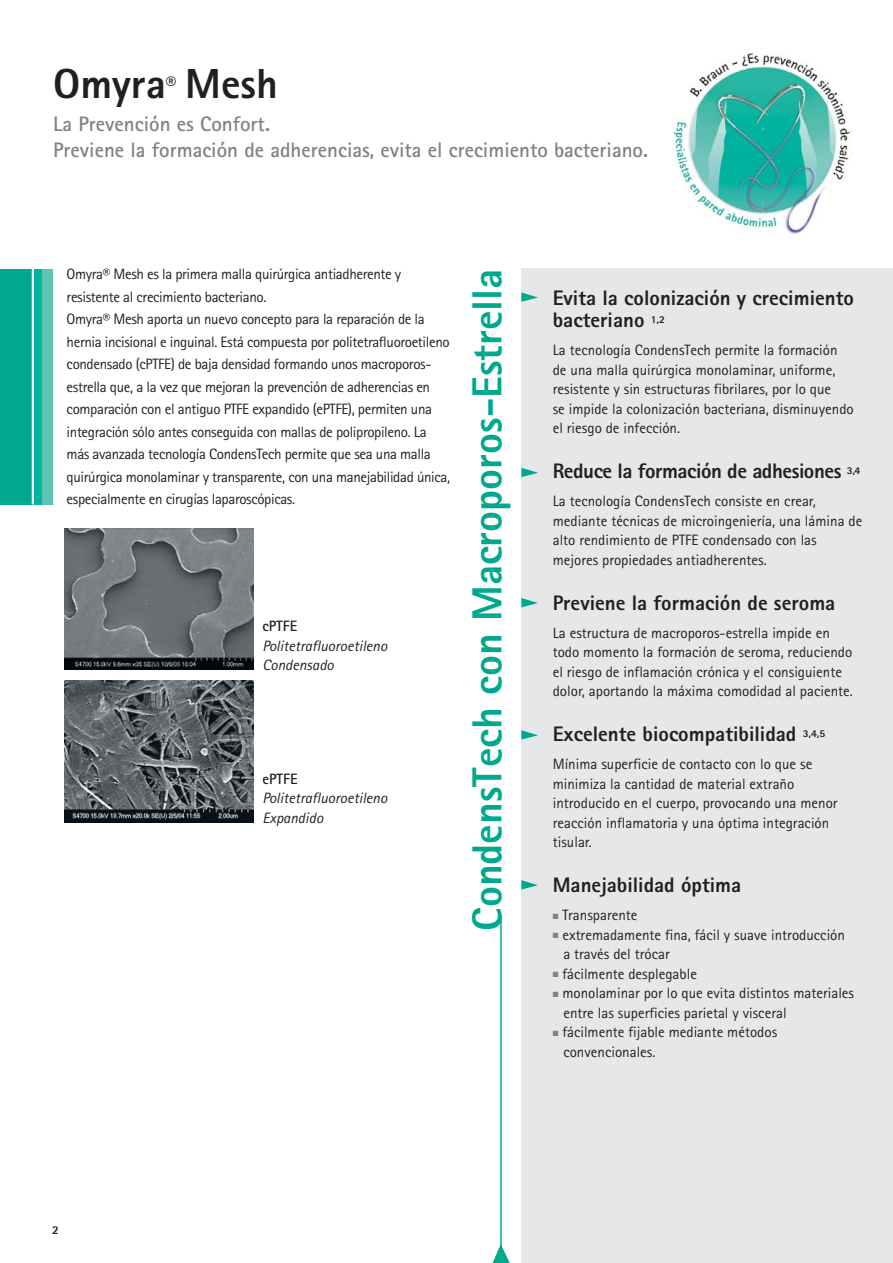
<style>
.page{position:relative;width:893px;height:1263px;background:#fff}
.page>*{position:absolute;margin:0;border:0;box-sizing:border-box;transform-origin:0 0}
.t1{font:42px "Rotis Sans Serif Extra Bold TT";color:#00a88e}
.t2{font:42px "Rotis Sans Serif Extra Bold TT";color:#231f20}
.t3{font:800 21px/22.5px "Rotis Sans Serif";color:#231f20}
.t4{font:700 21px/25.5px "Rotis Sans Serif";color:#808285}
.t5{font:800 21px "Rotis Sans Serif";letter-spacing:-.02em;color:#231f20}
.t6{font:15px/19.5px "Rotis Sans Serif";color:#231f20}
.t7{font:15px/22.5px "Rotis Sans Serif";letter-spacing:-.025em;color:#231f20}
.t8{font:italic 15px/19.5px "Rotis Sans Serif";color:#231f20}
.t9{font:700 15px "Rotis Sans Serif";color:#231f20}
.t10{font:12px "Rotis Sans Serif Extra Bold TT";color:#231f20}
.s1{color:#808285}
</style>
<div class="page">
<div style="left:521px;top:269px;width:371px;height:994px;background:#e6e7e8"></div>
<svg style="left:492px;top:1246px;width:18px;height:17px"></svg>
<svg style="left:521px;top:292px;width:17px;height:10px"></svg>
<svg style="left:521px;top:468px;width:17px;height:9px"></svg>
<svg style="left:521px;top:598px;width:17px;height:9px"></svg>
<svg style="left:521px;top:730px;width:17px;height:10px"></svg>
<svg style="left:521px;top:880px;width:17px;height:10px"></svg>
<div style="left:41px;top:269px;width:13px;height:235px;background:#5ec4b4"></div>
<div style="left:33px;top:269px;width:8px;height:235px;background:#00b5a0"></div>
<div style="left:0;top:269px;width:33px;height:235px;background:#00a88e"></div>
<hr style="left:32px;top:269px;width:2px;height:235px;background:#fff">
<hr style="left:53px;top:269px;width:2px;height:235px;background:#fff">
<img style="left:65px;top:529px;width:189px;height:141px">
<img style="left:65px;top:681px;width:189px;height:141px">
<hr style="left:500px;top:916px;width:2px;height:347px;background:#00a88e">
<img style="left:673px;top:53px;width:178px;height:181px">
<h1 class="t2" style="left:53px;top:69px;width:226px">Omyra<sup>®</sup> Mesh</h1>
<h2 class="t4" style="left:53px;top:113px;width:596px">La Prevención es Confort.<br>Previene la formación de adherencias, evita el crecimiento bacteriano.</h2>
<p class="t7" style="left:67px;top:264px;width:385px">Omyra® Mesh es la primera malla quirúrgica antiadherente y resistente al crecimiento bacteriano.<br>Omyra® Mesh aporta un nuevo concepto para la reparación de la hernia incisional e inguinal. Está compuesta por politetrafluoroetileno condensado (cPTFE) de baja densidad formando unos macroporos&shy;estrella que, a la vez que mejoran la prevención de adherencias en comparación con el antiguo PTFE expandido (ePTFE), permiten una integración sólo antes conseguida con mallas de polipropileno. La más avanzada tecnología CondensTech permite que sea una malla quirúrgica monolaminar y transparente, con una manejabilidad única, especialmente en cirugías laparoscópicas.</p>
<p class="t9" style="left:262px;top:621px;width:36px">cPTFE</p>
<p class="t8" style="left:262px;top:637px;width:126px">Politetrafluoroetileno<br>Condensado</p>
<p class="t9" style="left:262px;top:773px;width:37px">ePTFE</p>
<p class="t8" style="left:262px;top:790px;width:126px">Politetrafluoroetileno<br>Expandido</p>
<h1 class="t1" style="left:472px;top:931px;width:663px;rotate:-90deg">CondensTech con Macroporos-Estrella</h1>
<h2 class="t3" style="left:553px;top:288px;width:303px">Evita la colonización y crecimiento bacteriano <sup>1,2</sup></h2>
<p class="t6" style="left:553px;top:342px;width:302px">La tecnología CondensTech permite la formación de una malla quirúrgica monolaminar, uniforme, resistente y sin estructuras fibrilares, por lo que<br>se impide la colonización bacteriana, disminuyendo el riesgo de infección.</p>
<h2 class="t5" style="left:553px;top:464px;width:309px">Reduce la formación de adhesiones <sup>3,4</sup></h2>
<p class="t6" style="left:553px;top:493px;width:311px">La tecnología CondensTech consiste en crear, mediante técnicas de microingeniería, una lámina de alto rendimiento de PTFE condensado con las mejores propiedades antiadherentes.</p>
<h2 class="t3" style="left:553px;top:593px;width:284px">Previene la formación de seroma</h2>
<p class="t6" style="left:553px;top:624px;width:302px">La estructura de macroporos-estrella impide en todo momento la formación de seroma, reduciendo el riesgo de inflamación crónica y el consiguiente dolor, aportando la máxima comodidad al paciente.</p>
<h2 class="t3" style="left:553px;top:725px;width:274px">Excelente biocompatibilidad <sup>3,4,5</sup></h2>
<p class="t6" style="left:553px;top:756px;width:286px">Mínima superficie de contacto con lo que se minimiza la cantidad de material extraño introducido en el cuerpo, provocando una menor reacción inflamatoria y una óptima integración tisular.</p>
<h2 class="t3" style="left:553px;top:876px;width:190px">Manejabilidad óptima</h2>
<p class="t6" style="left:553px;top:907px;width:86px"><span class="s1">■</span> Transparente</p>
<p class="t6" style="left:563px;top:926px;width:283px;text-indent:-11px"><span class="s1">■</span> extremadamente fina, fácil y suave introducción a través del trócar</p>
<p class="t6" style="left:553px;top:965px;width:146px"><span class="s1">■</span> fácilmente desplegable</p>
<p class="t6" style="left:563px;top:985px;width:292px;text-indent:-11px"><span class="s1">■</span> monolaminar por lo que evita distintos materiales entre las superficies parietal y visceral</p>
<p class="t6" style="left:563px;top:1024px;width:215px;text-indent:-11px"><span class="s1">■</span> fácilmente fijable mediante métodos convencionales.</p>
<p class="t6" style="left:751px;top:361px;width:41px">DVD-R</p>
<p class="t6" style="left:751px;top:408px;width:39px">S-VHS</p>
<p class="t6" style="left:644px;top:361px;width:35px">4.384</p>
<p class="t6" style="left:644px;top:408px;width:35px">4.588</p>
<p class="t6" style="left:751px;top:463px;width:26px">8 kg</p>
<p class="t6" style="left:644px;top:463px;width:35px">4.389</p>
<p class="t10" style="left:52px;top:1225px;width:8px">2</p>
</div>
